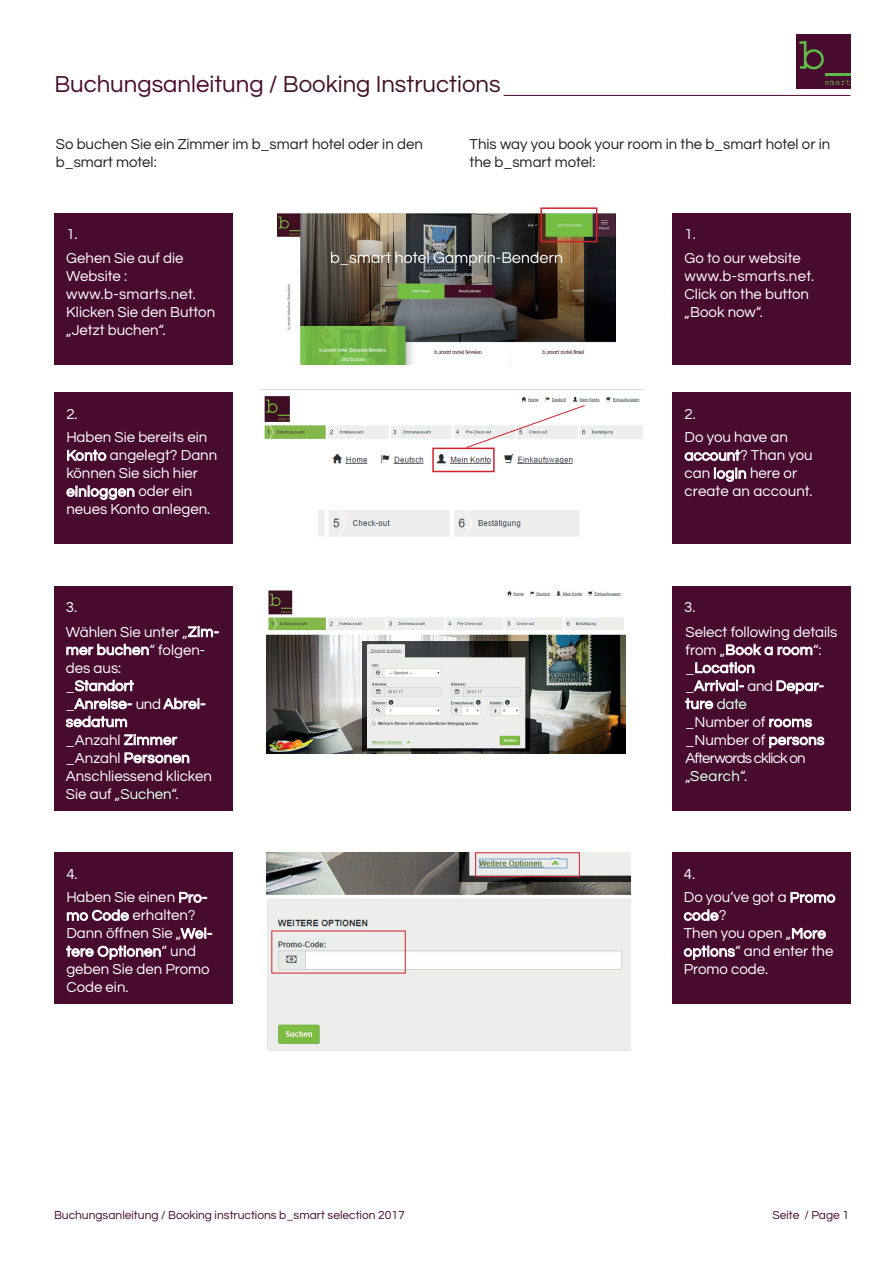
<style>
.page{position:relative;width:893px;height:1263px;background:#fff}
.page>*{position:absolute;margin:0;border:0;box-sizing:border-box;transform-origin:0 0}
.t1{font:24px "Questrial";color:#411227}
.t2{font:15px/18px "Questrial";color:#fff}
.t3{font:15px/18px "Questrial";color:#231f20}
.t4{font:12px "Questrial";color:#490a30}
.s1{color:#490a30}
</style>
<div class="page">
<img style="left:262px;top:389px;width:381px;height:50px">
<hr style="left:504px;top:95px;width:346px;height:1px;background:#490a30">
<div style="left:54px;top:213px;width:179px;height:151px;background:#490a30"></div>
<div style="left:796px;top:34px;width:54px;height:54px;background:#490a30"></div>
<svg style="left:825px;top:80px;width:25px;height:5px"></svg>
<svg style="left:799px;top:41px;width:25px;height:28px"></svg>
<hr style="left:825px;top:73px;width:25px;height:2px;background:#60bb46">
<img style="left:267px;top:590px;width:359px;height:163px">
<div style="left:672px;top:213px;width:179px;height:151px;background:#490a30"></div>
<img style="left:277px;top:213px;width:338px;height:151px">
<div style="left:54px;top:392px;width:179px;height:152px;background:#490a30"></div>
<div style="left:672px;top:392px;width:178px;height:152px;background:#490a30"></div>
<svg style="left:67px;top:450px;width:39px;height:11px"></svg>
<svg style="left:66px;top:486px;width:68px;height:14px"></svg>
<svg style="left:685px;top:450px;width:55px;height:11px"></svg>
<svg style="left:714px;top:468px;width:32px;height:14px"></svg>
<div style="left:540px;top:207px;width:57px;height:35px;border:2px solid #d1232a"></div>
<div style="left:54px;top:586px;width:179px;height:224px;background:#490a30"></div>
<img style="left:318px;top:447px;width:262px;height:90px">
<div style="left:432px;top:448px;width:63px;height:24px;border:2px solid #d1232a"></div>
<svg style="left:465px;top:404px;width:120px;height:45px"></svg>
<div style="left:672px;top:586px;width:179px;height:224px;background:#490a30"></div>
<svg style="left:188px;top:626px;width:30px;height:11px"></svg>
<svg style="left:66px;top:644px;width:83px;height:11px"></svg>
<svg style="left:75px;top:680px;width:59px;height:11px"></svg>
<svg style="left:74px;top:698px;width:58px;height:11px"></svg>
<svg style="left:163px;top:698px;width:42px;height:11px"></svg>
<svg style="left:66px;top:716px;width:61px;height:11px"></svg>
<svg style="left:124px;top:734px;width:53px;height:11px"></svg>
<svg style="left:125px;top:752px;width:64px;height:11px"></svg>
<svg style="left:121px;top:788px;width:50px;height:11px"></svg>
<svg style="left:726px;top:644px;width:86px;height:11px"></svg>
<svg style="left:695px;top:662px;width:59px;height:11px"></svg>
<svg style="left:693px;top:680px;width:51px;height:11px"></svg>
<svg style="left:776px;top:680px;width:47px;height:14px"></svg>
<svg style="left:685px;top:698px;width:62px;height:11px"></svg>
<svg style="left:769px;top:719px;width:43px;height:8px"></svg>
<svg style="left:769px;top:737px;width:55px;height:11px"></svg>
<svg style="left:690px;top:770px;width:49px;height:11px"></svg>
<div style="left:54px;top:852px;width:179px;height:151px;background:#490a30"></div>
<svg style="left:179px;top:892px;width:28px;height:11px"></svg>
<svg style="left:67px;top:909px;width:62px;height:12px"></svg>
<svg style="left:180px;top:928px;width:32px;height:11px"></svg>
<svg style="left:66px;top:946px;width:95px;height:14px"></svg>
<div style="left:672px;top:852px;width:178px;height:151px;background:#490a30"></div>
<svg style="left:791px;top:892px;width:44px;height:11px"></svg>
<svg style="left:684px;top:909px;width:35px;height:12px"></svg>
<svg style="left:792px;top:928px;width:34px;height:11px"></svg>
<svg style="left:684px;top:946px;width:51px;height:14px"></svg>
<img style="left:267px;top:852px;width:363px;height:199px">
<div style="left:475px;top:852px;width:105px;height:25px;border:1px solid #d1232a"></div>
<h1 class="t1" style="left:54px;top:72px;width:448px"><span class="s1">Buchungsanleitung /</span> Booking Instructions</h1>
<p class="t3" style="left:56px;top:135px;width:368px">So buchen Sie ein Zimmer im b_smart hotel oder in den b_smart motel:</p>
<p class="t2" style="left:66px;top:226px;width:13px">1.</p>
<p class="t2" style="left:66px;top:249px;width:150px">Gehen Sie auf die<br>Website : www.b-smarts.net.<br>Klicken Sie den Button „Jetzt buchen“.</p>
<p class="t2" style="left:66px;top:402px;width:142px;line-height:23.7px">2.<br>Haben Sie bereits ein</p>
<p class="t2" style="left:66px;top:447px;width:152px">Konto angelegt? Dann können Sie sich hier einloggen oder ein neues Konto anlegen.</p>
<p class="t3" style="left:470px;top:135px;width:362px">This way you book your room in the b_smart hotel or in the b_smart motel:</p>
<p class="t2" style="left:685px;top:223px;width:118px;line-height:23.7px">1.<br>Go to our website</p>
<p class="t2" style="left:685px;top:267px;width:131px">www.b-smarts.net.<br>Click on the button „Book now“.</p>
<p class="t2" style="left:685px;top:402px;width:105px;line-height:23.7px">2.<br>Do you have an</p>
<p class="t2" style="left:685px;top:447px;width:130px">account? Than you can login here or create an account.</p>
<p class="t2" style="left:66px;top:599px;width:13px">3.</p>
<p class="t2" style="left:684px;top:599px;width:13px">3.</p>
<p class="t2" style="left:66px;top:623px;width:155px">Wählen Sie unter „Zim&shy;mer buchen“ folgen&shy;des aus:<br>_Standort<br>_Anreise- und Abrei&shy;sedatum<br>_Anzahl Zimmer _Anzahl Personen<br>Anschliessend klicken<br>Sie auf „Suchen“.</p>
<p class="t2" style="left:685px;top:623px;width:153px">Select following details from „Book a room“: _Location<br>_Arrival- and Depar&shy;ture date<br>_Number of rooms _Number of persons<br>Afterwords cklick on „Search“.</p>
<p class="t2" style="left:66px;top:862px;width:143px;line-height:23.7px">4.<br>Haben Sie einen Pro-</p>
<p class="t2" style="left:66px;top:907px;width:148px">mo Code erhalten?<br>Dann öffnen Sie „Wei&shy;tere Optionen“ und geben Sie den Promo<br>Code ein.</p>
<p class="t2" style="left:684px;top:862px;width:153px;line-height:23.7px">4.<br>Do you‘ve got a Promo</p>
<p class="t2" style="left:684px;top:907px;width:151px">code?<br>Then you open „More options“ and enter the<br>Promo code.</p>
<p class="t4" style="left:54px;top:1209px;width:352px">Buchungsanleitung / Booking instructions b_smart selection 2017</p>
<p class="t4" style="left:772px;top:1209px;width:78px">Seite / Page 1</p>
</div>
